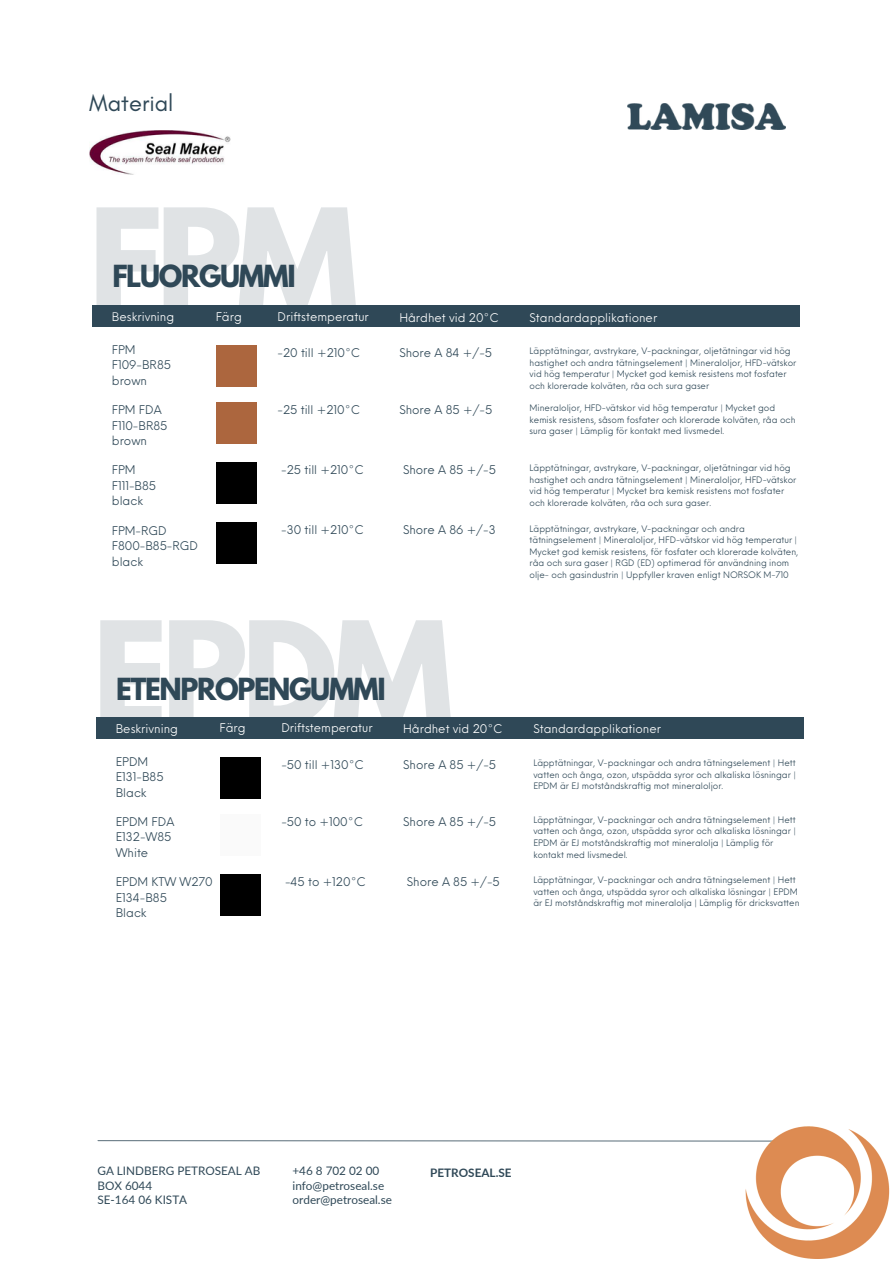
<style>
.page{position:relative;width:893px;height:1264px;background:#fff}
.page>*{position:absolute;margin:0;border:0;box-sizing:border-box;transform-origin:0 0}
.t1{font:700 129.9px "League Spartan";letter-spacing:-.05em;color:#2f4857}
.t2{font:700 27px "League Spartan";letter-spacing:-.05em;color:#2f4857}
.t3{font:23.7px "Glacial Indifference";color:#2f4857}
.t4{font:11.7px "Neue Einstellung";color:#2f4857}
.t5{font:11.7px "Neue Einstellung";color:#fff}
.t6{font:11.7px/14.5px "Lato";color:#2f4857}
.t7{font:700 11.7px "Lato";color:#2f4857}
.t8{font:8.7px/11.6px "Neue Einstellung";color:#2f4857}
</style>
<div class="page">
<div style="left:92px;top:305px;width:708px;height:21px;background:#2f4857"></div>
<hr style="left:98px;top:1140px;width:698px;height:1px;background:#2f4857">
<img style="left:667px;top:1126px;width:223px;height:132px">
<img style="left:627px;top:104px;width:158px;height:26px">
<div style="left:216px;top:345px;width:40px;height:41px;background:#ac663e"></div>
<div style="left:216px;top:402px;width:40px;height:41px;background:#ac663e"></div>
<div style="left:216px;top:462px;width:40px;height:41px;background:#000"></div>
<div style="left:96px;top:716px;width:708px;height:22px;background:#2f4857"></div>
<div style="left:219px;top:757px;width:41px;height:41px;background:#000"></div>
<div style="left:219px;top:814px;width:41px;height:41px;background:#fafafa"></div>
<div style="left:219px;top:874px;width:41px;height:41px;background:#000"></div>
<div style="left:216px;top:523px;width:40px;height:41px;background:#000"></div>
<img style="left:89px;top:130px;width:142px;height:44px">
<p class="t3" style="left:89px;top:89px;width:86px">Material</p>
<h1 class="t1" style="left:89px;top:197px;width:271px">FPM</h1>
<p class="t2" style="left:112px;top:263px;width:185px">FLUORGUMMI</p>
<p class="t5" style="left:216px;top:306px;width:28px">Färg</p>
<p class="t5" style="left:277px;top:306px;width:93px">Driftstemperatur</p>
<p class="t5" style="left:399px;top:307px;width:101px">Hårdhet vid 20°C</p>
<p class="t5" style="left:529px;top:307px;width:129px">Standardapplikationer</p>
<p class="t5" style="left:112px;top:306px;width:64px">Beskrivning</p>
<p class="t4" style="left:112px;top:339px;width:25px">FPM</p>
<p class="t4" style="left:112px;top:354px;width:61px">F109-BR85</p>
<p class="t4" style="left:112px;top:370px;width:37px">brown</p>
<p class="t4" style="left:112px;top:399px;width:51px">FPM FDA</p>
<p class="t4" style="left:112px;top:415px;width:57px">F110-BR85</p>
<p class="t4" style="left:112px;top:430px;width:37px">brown</p>
<p class="t4" style="left:112px;top:459px;width:25px">FPM</p>
<p class="t4" style="left:112px;top:475px;width:46px">F111-B85</p>
<p class="t4" style="left:112px;top:490px;width:33px">black</p>
<p class="t4" style="left:399px;top:342px;width:94px">Shore A 84 +/-5</p>
<p class="t8" style="left:529px;top:344px;width:268px">Läpptätningar, avstrykare, V-packningar, oljetätningar vid hög hastighet och andra tätningselement | Mineraloljor, HFD-vätskor vid hög temperatur | Mycket god kemisk resistens mot fosfater och klorerade kolväten, råa och sura gaser</p>
<p class="t8" style="left:529px;top:401px;width:267px">Mineraloljor, HFD-vätskor vid hög temperatur | Mycket god kemisk resistens, såsom fosfater och klorerade kolväten, råa och sura gaser | Lämplig för kontakt med livsmedel.</p>
<p class="t8" style="left:529px;top:461px;width:268px">Läpptätningar, avstrykare, V-packningar, oljetätningar vid hög hastighet och andra tätningselement | Mineraloljor, HFD-vätskor vid hög temperatur | Mycket bra kemisk resistens mot fosfater och klorerade kolväten, råa och sura gaser.</p>
<p class="t4" style="left:277px;top:342px;width:84px">-20 till +210°C</p>
<p class="t4" style="left:399px;top:399px;width:94px">Shore A 85 +/-5</p>
<p class="t4" style="left:277px;top:399px;width:84px">-25 till +210°C</p>
<p class="t4" style="left:403px;top:459px;width:94px">Shore A 85 +/-5</p>
<p class="t4" style="left:281px;top:459px;width:84px">-25 till +210°C</p>
<p class="t4" style="left:112px;top:520px;width:56px">FPM-RGD</p>
<p class="t4" style="left:112px;top:535px;width:88px">F800-B85-RGD</p>
<p class="t4" style="left:112px;top:551px;width:33px">black</p>
<p class="t4" style="left:281px;top:519px;width:84px">-30 till +210°C</p>
<p class="t4" style="left:403px;top:519px;width:94px">Shore A 86 +/-3</p>
<p class="t8" style="left:529px;top:521px;width:270px">Läpptätningar, avstrykare, V-packningar och andra tätningselement | Mineraloljor, HFD-vätskor vid hög temperatur | Mycket god kemisk resistens, för fosfater och klorerade kolväten, råa och sura gaser | RGD (ED) optimerad för användning inom olje- och gasindustrin | Uppfyller kraven enligt NORSOK M-710</p>
<h1 class="t1" style="left:92px;top:610px;width:362px">EPDM</h1>
<p class="t5" style="left:116px;top:718px;width:64px">Beskrivning</p>
<p class="t5" style="left:219px;top:717px;width:28px">Färg</p>
<p class="t5" style="left:281px;top:717px;width:93px">Driftstemperatur</p>
<p class="t5" style="left:403px;top:718px;width:101px">Hårdhet vid 20°C</p>
<p class="t5" style="left:533px;top:718px;width:129px">Standardapplikationer</p>
<p class="t4" style="left:116px;top:750px;width:34px">EPDM</p>
<p class="t4" style="left:116px;top:766px;width:49px">E131-B85</p>
<p class="t4" style="left:116px;top:782px;width:32px">Black</p>
<p class="t4" style="left:116px;top:811px;width:60px">EPDM FDA</p>
<p class="t4" style="left:116px;top:826px;width:57px">E132-W85</p>
<p class="t4" style="left:116px;top:842px;width:34px">White</p>
<p class="t4" style="left:116px;top:871px;width:98px">EPDM KTW W270</p>
<p class="t4" style="left:116px;top:886px;width:53px">E134-B85</p>
<p class="t4" style="left:116px;top:902px;width:32px">Black</p>
<p class="t2" style="left:116px;top:675px;width:271px">ETENPROPENGUMMI</p>
<p class="t4" style="left:403px;top:754px;width:94px">Shore A 85 +/-5</p>
<p class="t8" style="left:533px;top:756px;width:264px;text-align:justify">Läpptätningar, V-packningar och andra tätningselement | Hett vatten och ånga, ozon, utspädda syror och alkaliska lösningar | EPDM är EJ motståndskraftig mot mineraloljor.</p>
<p class="t8" style="left:533px;top:813px;width:264px">Läpptätningar, V-packningar och andra tätningselement | Hett vatten och ånga, ozon, utspädda syror och alkaliska lösningar | EPDM är EJ motståndskraftig mot mineralolja | Lämplig för kontakt med livsmedel.</p>
<p class="t8" style="left:533px;top:873px;width:267px">Läpptätningar, V-packningar och andra tätningselement | Hett vatten och ånga, utspädda syror och alkaliska lösningar | EPDM är EJ motståndskraftig mot mineralolja | Lämplig för dricksvatten</p>
<p class="t4" style="left:281px;top:754px;width:84px">-50 till +130°C</p>
<p class="t4" style="left:403px;top:811px;width:94px">Shore A 85 +/-5</p>
<p class="t4" style="left:281px;top:811px;width:83px">-50 to +100°C</p>
<p class="t4" style="left:407px;top:871px;width:94px">Shore A 85 +/-5</p>
<p class="t4" style="left:285px;top:871px;width:82px">-45 to +120°C</p>
<p class="t6" style="left:97px;top:1163px;width:164px">GA LINDBERG PETROSEAL AB<br>BOX 6044</p>
<p class="t6" style="left:97px;top:1192px;width:91px">SE-164 06 KISTA</p>
<p class="t6" style="left:292px;top:1163px;width:101px">+46 8 702 02 00 info@petroseal.se order@petroseal.se</p>
<p class="t7" style="left:430px;top:1165px;width:83px">PETROSEAL.SE</p>
</div>
